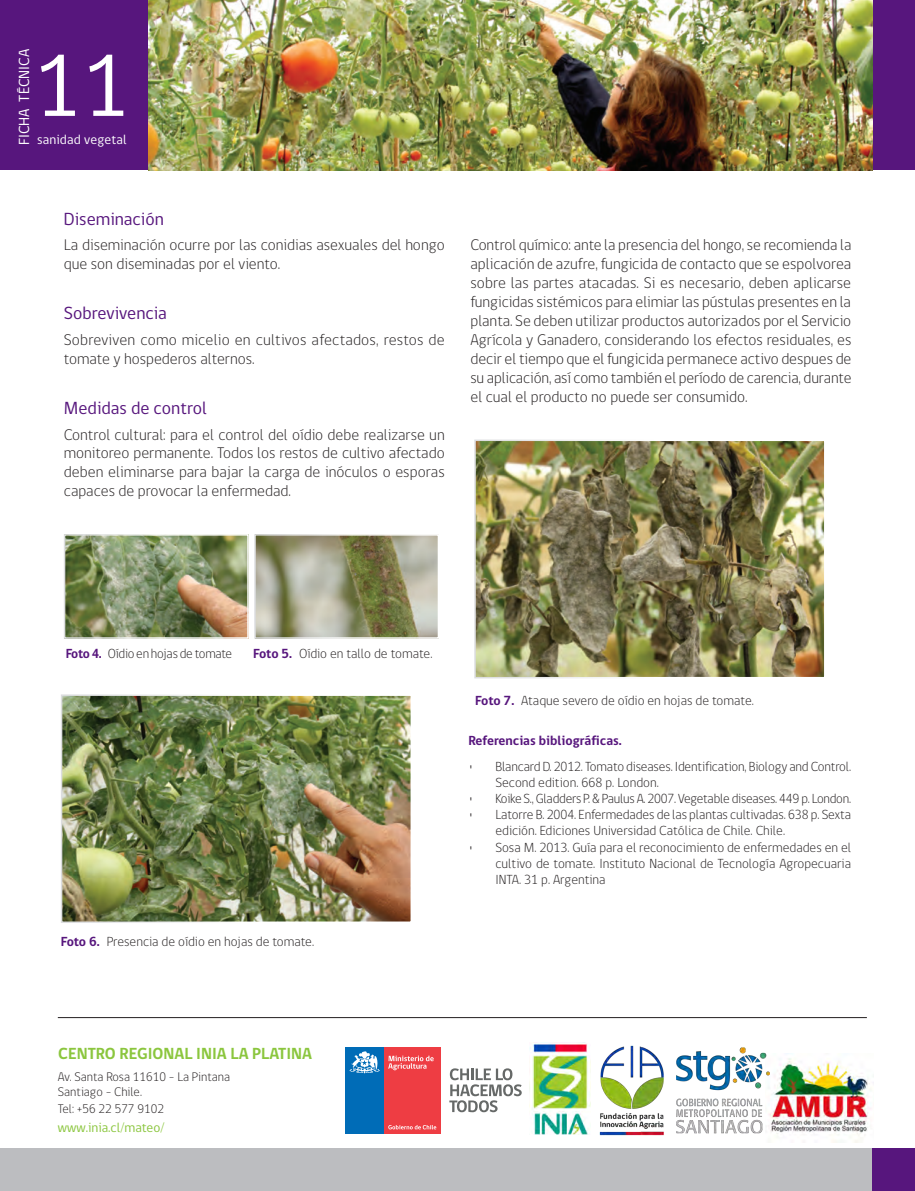
<style>
.page{position:relative;width:915px;height:1191px;background:#fff}
.page>*{position:absolute;margin:0;border:0;box-sizing:border-box;transform-origin:0 0}
.t1{font:90px "gob CL";color:#fff}
.TEXTO_subtítulo{font:18px "gob CL";color:#57167d}
.t2{font:700 16.5px "gob CL";color:#8bc63e}
.TEXTO_general{font:300 15.75px/18.9px "gob CL";color:#231f20}
.t3{font:15px "gob CL";color:#fff}
.TEXTO_imágenes{font:300 13.5px/16.2px "gob CL";letter-spacing:-.005em;color:#231f20}
.TEXTO_imágenes-2{font:700 13.5px "gob CL";color:#57167d}
.t4{font:13.5px "gob CL";color:#8bc63e}
.t5{font:13.5px "gob CL";letter-spacing:.01em;color:#fff}
.t6{font:300 12.75px "gob CL";color:#231f20}
.s1{font-weight:700;color:#57167d}
</style>
<div class="page">
<div style="left:0;top:1148px;width:914px;height:43px;background:#bcbdc0"></div>
<div style="left:872px;top:1148px;width:42px;height:43px;background:#57167d"></div>
<div style="left:872px;top:0;width:42px;height:170px;background:#57167d"></div>
<div style="left:0;top:0;width:149px;height:170px;background:#57167d"></div>
<img style="left:529px;top:1042px;width:61px;height:92px">
<svg style="left:449px;top:1068px;width:72px;height:44px"></svg>
<div style="left:345px;top:1047px;width:39px;height:86px;background:#006cb7"></div>
<div style="left:384px;top:1047px;width:56px;height:86px;background:#ee3d43"></div>
<svg style="left:388px;top:1125px;width:48px;height:4px"></svg>
<svg style="left:349px;top:1051px;width:31px;height:22px"></svg>
<svg style="left:388px;top:1055px;width:45px;height:15px"></svg>
<img style="left:599px;top:1045px;width:65px;height:90px">
<img style="left:769px;top:1053px;width:102px;height:89px">
<img style="left:676px;top:1047px;width:93px;height:87px">
<img style="left:149px;top:0;width:723px;height:170px">
<hr style="left:58px;top:1017px;width:808px;height:1px;background:#231f20">
<img style="left:64px;top:697px;width:345px;height:223px">
<div style="left:61px;top:694px;width:351px;height:229px;border:2px solid #fff"></div>
<img style="left:477px;top:442px;width:345px;height:233px">
<div style="left:474px;top:439px;width:351px;height:239px;border:2px solid #fff"></div>
<img style="left:67px;top:537px;width:179px;height:99px">
<div style="left:64px;top:534px;width:185px;height:105px;border:2px solid #fff"></div>
<img style="left:257px;top:537px;width:179px;height:99px">
<div style="left:254px;top:534px;width:185px;height:105px;border:2px solid #fff"></div>
<p class="t3" style="left:14px;top:145px;width:98px;rotate:-90deg">FICHA TÉCNICA</p>
<p class="t1" style="left:33px;top:24px;width:98px">11</p>
<p class="t5" style="left:37px;top:130px;width:91px">sanidad vegetal</p>
<p class="TEXTO_subtítulo" style="left:64px;top:206px;width:101px">Diseminación</p>
<p class="TEXTO_general" style="left:64px;top:236px;width:382px">La diseminación ocurre por las conidias asexuales del hongo que son diseminadas por el viento.</p>
<p class="TEXTO_subtítulo" style="left:64px;top:301px;width:105px">Sobrevivencia</p>
<p class="TEXTO_general" style="left:64px;top:331px;width:382px">Sobreviven como micelio en cultivos afectados, restos de tomate y hospederos alternos.</p>
<p class="TEXTO_subtítulo" style="left:64px;top:395px;width:144px">Medidas de control</p>
<p class="TEXTO_general" style="left:64px;top:425px;width:382px;text-align:justify">Control cultural: para el control del oídio debe realizarse un monitoreo permanente. Todos los restos de cultivo afectado deben eliminarse para bajar la carga de inóculos o esporas capaces de provocar la enfermedad.</p>
<p class="TEXTO_general" style="left:470px;top:236px;width:382px;text-align:justify">Control químico: ante la presencia del hongo, se recomienda la aplicación de azufre, fungicida de contacto que se espolvorea sobre las partes atacadas. Si es necesario, deben aplicarse fungicidas sistémicos para elimiar las pústulas presentes en la planta. Se deben utilizar productos autorizados por el Servicio Agrícola y Ganadero, considerando los efectos residuales, es decir el tiempo que el fungicida permanece activo despues de su aplicación, así como también el período de carencia, durante el cual el producto no puede ser consumido.</p>
<p class="TEXTO_imágenes" style="left:66px;top:646px;width:168px"><span class="s1">Foto 4.</span> Oídio en hojas de tomate</p>
<p class="TEXTO_imágenes" style="left:253px;top:646px;width:181px"><span class="s1">Foto 5.</span> Oídio en tallo de tomate.</p>
<p class="TEXTO_imágenes" style="left:61px;top:934px;width:255px"><span class="s1">Foto 6.</span> Presencia de oídio en hojas de tomate.</p>
<p class="TEXTO_imágenes" style="left:475px;top:692px;width:280px"><span class="s1">Foto 7.</span> Ataque severo de oídio en hojas de tomate.</p>
<p class="TEXTO_imágenes-2" style="left:468px;top:731px;width:155px">Referencias bibliográficas.</p>
<p class="TEXTO_imágenes" style="left:495px;top:758px;width:357px;text-indent:-27px">• Blancard D. 2012. Tomato diseases. Identification, Biology and Control.<br>Second edition. 668 p. London.</p>
<p class="TEXTO_imágenes" style="left:468px;top:790px;width:384px">• Koike S., Gladders P. &amp; Paulus A. 2007. Vegetable diseases. 449 p. London.</p>
<p class="TEXTO_imágenes" style="left:495px;top:807px;width:357px;text-indent:-27px">• Latorre B. 2004. Enfermedades de las plantas cultivadas. 638 p. Sexta edición. Ediciones Universidad Católica de Chile. Chile.</p>
<p class="TEXTO_imágenes" style="left:495px;top:839px;width:357px;text-align:justify;text-indent:-27px">• Sosa M. 2013. Guía para el reconocimiento de enfermedades en el cultivo de tomate. Instituto Nacional de Tecnología Agropecuaria INTA. 31 p. Argentina</p>
<p class="t2" style="left:58px;top:1042px;width:255px">CENTRO REGIONAL INIA LA PLATINA</p>
<p class="t6" style="left:58px;top:1067px;width:174px">Av. Santa Rosa 11610 - La Pintana</p>
<p class="t6" style="left:58px;top:1100px;width:108px">Tel: +56 22 577 9102</p>
<p class="t4" style="left:58px;top:1118px;width:108px">www.inia.cl/mateo/</p>
<p class="t6" style="left:58px;top:1083px;width:86px">Santiago - Chile.</p>
</div>
